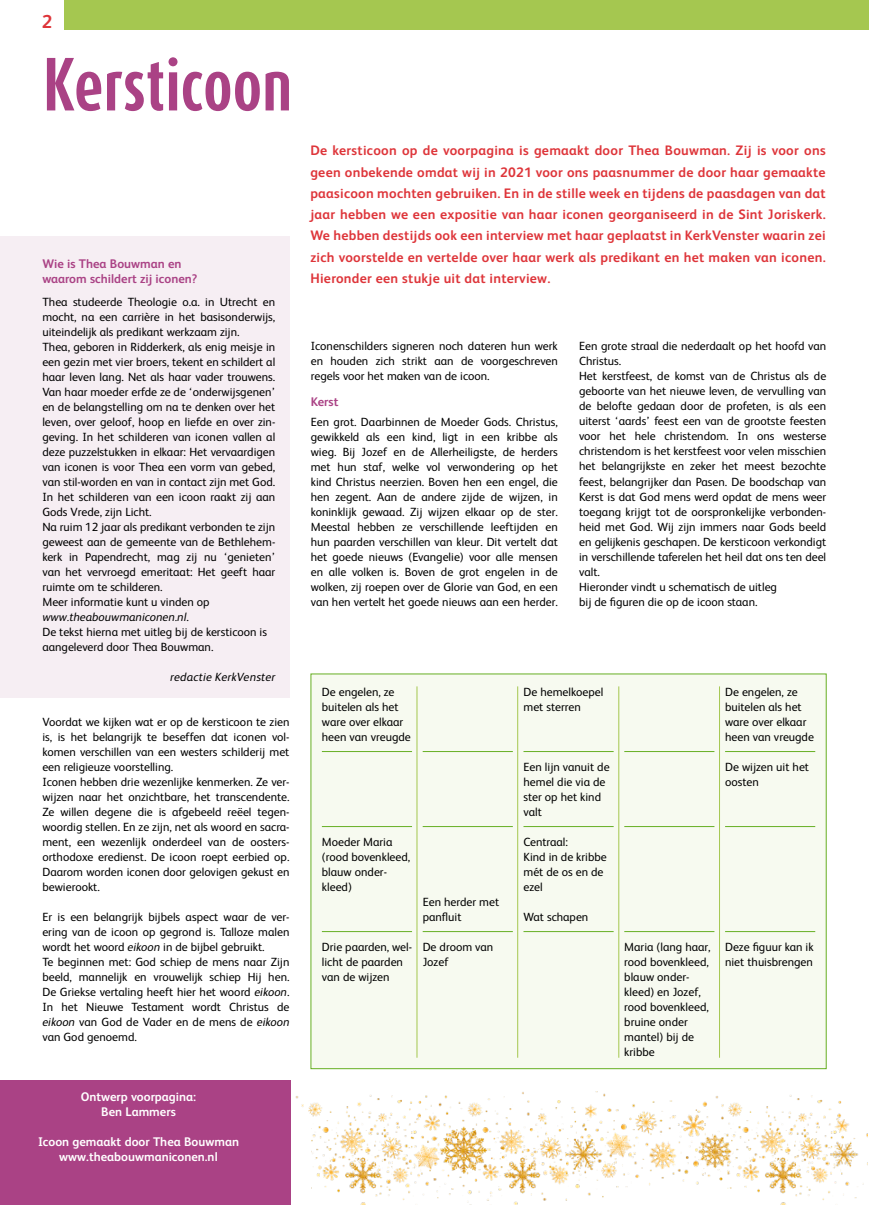
<style>
.page{position:relative;width:869px;height:1205px;background:#fff}
.page>*{position:absolute;margin:0;border:0;box-sizing:border-box;transform-origin:0 0}
.t1{font:700 62.5px "Dax Compact";color:#aa4285}
.t2{font:700 18.75px "FS Albert";color:#de353a}
.t3{font:700 13.75px/21.2px "FS Albert";letter-spacing:.02em;color:#de353a;text-align:justify}
.t4{font:700 12.5px/15px "FS Albert";color:#fff;text-align:center}
.t5{font:700 12.5px/15px "FS Albert";color:#aa4285}
.t6{font:11.88px/15px "FS Albert";color:#000}
.t7{font:italic 11.88px "FS Albert";letter-spacing:.02em;color:#000}
.s1{font-style:italic}
</style>
<div class="page">
<img style="left:290px;top:1091px;width:574px;height:114px">
<div style="left:0;top:236px;width:289px;height:462px;background:#f6eef3"></div>
<div style="left:209px;top:1114px;width:102px;height:91px;background:#fff"></div>
<div style="left:65px;top:0;width:803px;height:29px;background:#a5c750"></div>
<div style="left:0;top:1080px;width:290px;height:125px;background:#aa4285"></div>
<div style="left:311px;top:674px;width:514px;height:394px;background:#f7faf0"></div>
<hr style="left:322px;top:751px;width:90px;height:1px;background:#67af24">
<hr style="left:322px;top:826px;width:90px;height:1px;background:#67af24">
<hr style="left:322px;top:931px;width:90px;height:1px;background:#67af24">
<hr style="left:422px;top:751px;width:90px;height:1px;background:#67af24">
<hr style="left:422px;top:826px;width:90px;height:1px;background:#67af24">
<hr style="left:422px;top:931px;width:90px;height:1px;background:#67af24">
<hr style="left:523px;top:751px;width:90px;height:1px;background:#67af24">
<hr style="left:523px;top:826px;width:90px;height:1px;background:#67af24">
<hr style="left:523px;top:931px;width:90px;height:1px;background:#67af24">
<hr style="left:624px;top:751px;width:90px;height:1px;background:#67af24">
<hr style="left:624px;top:826px;width:90px;height:1px;background:#67af24">
<hr style="left:624px;top:931px;width:90px;height:1px;background:#67af24">
<hr style="left:724px;top:751px;width:90px;height:1px;background:#67af24">
<hr style="left:724px;top:826px;width:90px;height:1px;background:#67af24">
<hr style="left:724px;top:931px;width:90px;height:1px;background:#67af24">
<hr style="left:416px;top:686px;width:1px;height:372px;background:#a5c750">
<hr style="left:618px;top:686px;width:1px;height:372px;background:#a5c750">
<hr style="left:517px;top:686px;width:1px;height:372px;background:#a5c750">
<hr style="left:718px;top:686px;width:1px;height:372px;background:#a5c750">
<h2 class="t2" style="left:42px;top:9px;width:12px">2</h2>
<h1 class="t1" style="left:43px;top:44px;width:250px">Kersticoon</h1>
<p class="t5" style="left:42px;top:256px;width:156px">Wie is Thea Bouwman en waarom schildert zij iconen?</p>
<p class="t6" style="left:42px;top:293px;width:234px">Thea studeerde Theologie o.a. in Utrecht en mocht, na een carrière in het basisonderwijs, uiteindelijk als predikant werkzaam zijn.<br>Thea, geboren in Ridderkerk, als enig meisje in een gezin met vier broers, tekent en schildert al haar leven lang. Net als haar vader trouwens.<br>Van haar moeder erfde ze de ‘onderwijsgenen’ en de belangstelling om na te denken over het leven, over geloof, hoop en liefde en over zin&shy;geving. In het schilderen van iconen vallen al deze puzzelstukken in elkaar: Het vervaardigen van iconen is voor Thea een vorm van gebed, van stil-worden en van in contact zijn met God.<br>In het schilderen van een icoon raakt zij aan Gods Vrede, zijn Licht.<br>Na ruim 12 jaar als predikant verbonden te zijn geweest aan de gemeente van de Bethlehem&shy;kerk in Papendrecht, mag zij nu ‘genieten’ van het vervroegd emeritaat: Het geeft haar ruimte om te schilderen.<br>Meer informatie kunt u vinden op <span class="s1">www.theabouwmaniconen.nl</span>.<br>De tekst hierna met uitleg bij de kersticoon is aangeleverd door Thea Bouwman.</p>
<p class="t7" style="left:170px;top:668px;width:106px">redactie KerkVenster</p>
<p class="t6" style="left:42px;top:713px;width:248px">Voordat we kijken wat er op de kersticoon te zien is, is het belangrijk te beseffen dat iconen vol&shy;komen verschillen van een westers schilderij met een religieuze voorstelling.<br>Iconen hebben drie wezenlijke kenmerken. Ze ver&shy;wijzen naar het onzichtbare, het transcendente.<br>Ze willen degene die is afgebeeld reëel tegen&shy;woordig stellen. En ze zijn, net als woord en sacra&shy;ment, een wezenlijk onderdeel van de oosters&shy;orthodoxe eredienst. De icoon roept eerbied op.<br>Daarom worden iconen door gelovigen gekust en bewierookt.</p>
<p class="t6" style="left:42px;top:908px;width:248px">Er is een belangrijk bijbels aspect waar de ver&shy;ering van de icoon op gegrond is. Talloze malen wordt het woord <span class="s1">eikoon</span> in de bijbel gebruikt.<br>Te beginnen met: God schiep de mens naar Zijn beeld, mannelijk en vrouwelijk schiep Hij hen.<br>De Griekse vertaling heeft hier het woord <span class="s1">eikoon</span>.<br>In het Nieuwe Testament wordt Christus de <span class="s1">eikoon</span> van God de Vader en de mens de <span class="s1">eikoon </span>van God genoemd.</p>
<p class="t4" style="left:81px;top:1088px;width:117px">Ontwerp voorpagina:<br>Ben Lammers</p>
<p class="t4" style="left:38px;top:1133px;width:202px">Icoon gemaakt door Thea Bouwman www.theabouwmaniconen.nl</p>
<p class="t3" style="left:310px;top:140px;width:516px">De kersticoon op de voorpagina is gemaakt door Thea Bouwman. Zij is voor ons geen onbekende omdat wij in 2021 voor ons paasnummer de door haar gemaakte paasicoon mochten gebruiken. En in de stille week en tijdens de paasdagen van dat jaar hebben we een expositie van haar iconen georganiseerd in de Sint Joriskerk.<br>We hebben destijds ook een interview met haar geplaatst in KerkVenster waarin zei zich voorstelde en vertelde over haar werk als predikant en het maken van iconen.<br>Hieronder een stukje uit dat interview.</p>
<p class="t6" style="left:310px;top:338px;width:248px;text-align:justify">Iconenschilders signeren noch dateren hun werk en houden zich strikt aan de voorgeschreven regels voor het maken van de icoon.</p>
<p class="t5" style="left:310px;top:393px;width:29px">Kerst</p>
<p class="t6" style="left:310px;top:413px;width:248px;text-align:justify">Een grot. Daarbinnen de Moeder Gods. Christus, gewikkeld als een kind, ligt in een kribbe als wieg. Bij Jozef en de Allerheiligste, de herders met hun staf, welke vol verwondering op het kind Christus neerzien. Boven hen een engel, die hen zegent. Aan de andere zijde de wijzen, in koninklijk gewaad. Zij wijzen elkaar op de ster.<br>Meestal hebben ze verschillende leeftijden en hun paarden verschillen van kleur. Dit vertelt dat het goede nieuws (Evangelie) voor alle mensen en alle volken is. Boven de grot engelen in de wolken, zij roepen over de Glorie van God, en een van hen vertelt het goede nieuws aan een herder.</p>
<p class="t6" style="left:579px;top:338px;width:248px">Een grote straal die nederdaalt op het hoofd van Christus.<br>Het kerstfeest, de komst van de Christus als de geboorte van het nieuwe leven, de vervulling van de belofte gedaan door de profeten, is als een uiterst ‘aards’ feest een van de grootste feesten voor het hele christendom. In ons westerse christendom is het kerstfeest voor velen misschien het belangrijkste en zeker het meest bezochte feest, belangrijker dan Pasen. De boodschap van Kerst is dat God mens werd opdat de mens weer toegang krijgt tot de oorspronkelijke verbonden&shy;heid met God. Wij zijn immers naar Gods beeld en gelijkenis geschapen. De kersticoon verkondigt in verschillende taferelen het heil dat ons ten deel valt.<br>Hieronder vindt u schematisch de uitleg<br>bij de figuren die op de icoon staan.</p>
<p class="t6" style="left:322px;top:683px;width:90px">De engelen, ze buitelen als het ware over elkaar heen van vreugde</p>
<p class="t6" style="left:322px;top:833px;width:90px">Moeder Maria (rood bovenkleed, blauw onder&shy;kleed)</p>
<p class="t6" style="left:322px;top:938px;width:92px">Drie paarden, wel&shy;licht de paarden van de wijzen</p>
<p class="t6" style="left:422px;top:893px;width:78px">Een herder met panfluit</p>
<p class="t6" style="left:422px;top:938px;width:72px">De droom van<br>Jozef</p>
<p class="t6" style="left:523px;top:683px;width:81px">De hemelkoepel met sterren</p>
<p class="t6" style="left:523px;top:758px;width:88px">Een lijn vanuit de hemel die via de ster op het kind valt</p>
<p class="t6" style="left:523px;top:833px;width:85px">Centraal:<br>Kind in de kribbe mét de os en de ezel</p>
<p class="t6" style="left:523px;top:908px;width:66px">Wat schapen</p>
<p class="t6" style="left:724px;top:683px;width:90px">De engelen, ze buitelen als het ware over elkaar heen van vreugde</p>
<p class="t6" style="left:724px;top:758px;width:85px">De wijzen uit het oosten</p>
<p class="t6" style="left:624px;top:938px;width:88px">Maria (lang haar, rood bovenkleed, blauw onder&shy;kleed) en Jozef, rood bovenkleed, bruine onder mantel) bij de kribbe</p>
<p class="t6" style="left:724px;top:938px;width:90px">Deze figuur kan ik niet thuisbrengen</p>
</div>
